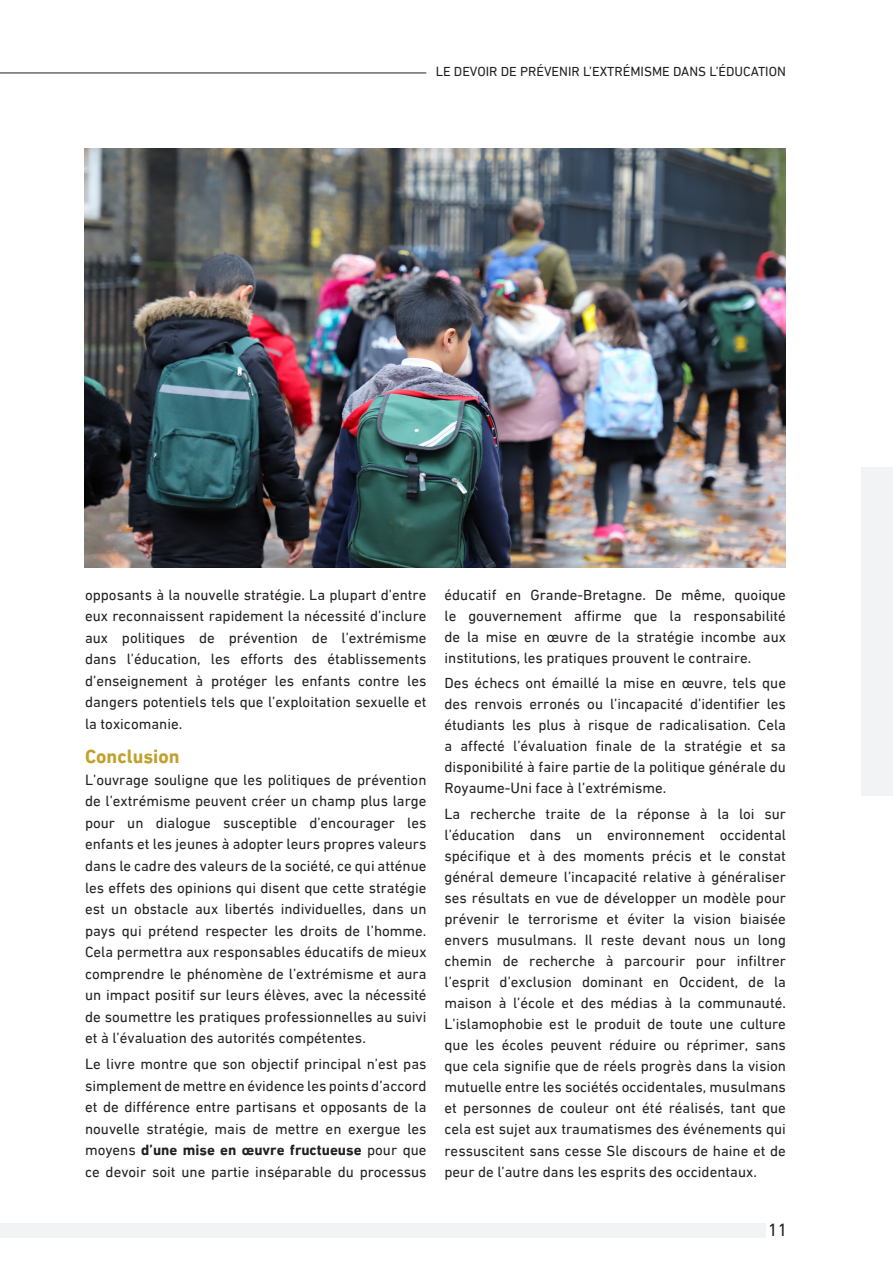
<style>
.page{position:relative;width:893px;height:1263px;background:#fff}
.page>*{position:absolute;margin:0;border:0;box-sizing:border-box;transform-origin:0 0}
.t1{font:700 19.5px "DIN Next LT Arabic";color:#c1a12d}
.t2{font:18px "DIN Next LTW23";color:#231f20}
.t3{font:15px/21px "DIN Next LT Arabic";color:#231f20;text-align:justify}
.t4{font:13.5px "DIN Next LTW23";color:#231f20}
.s1{font-weight:700}
</style>
<div class="page">
<hr style="left:0;top:73px;width:426px;height:1px;background:#231f20">
<div style="left:861px;top:467px;width:32px;height:328px;background:#f2f3f4"></div>
<div style="left:0;top:1223px;width:765px;height:15px;background:#f2f3f4"></div>
<img style="left:84px;top:149px;width:702px;height:418px">
<p class="t4" style="left:436px;top:64px;width:352px">LE DEVOIR DE PRÉVENIR L’EXTRÉMISME DANS L’ÉDUCATION</p>
<p class="t3" style="left:85px;top:584px;width:343px;line-height:21.6px">opposants à la nouvelle stratégie. La plupart d’entre eux reconnaissent rapidement la nécessité d’inclure aux politiques de prévention de l’extrémisme dans l’éducation, les efforts des établissements d’enseignement à protéger les enfants contre les dangers potentiels tels que l’exploitation sexuelle et la toxicomanie.</p>
<p class="t1" style="left:85px;top:745px;width:96px">Conclusion</p>
<p class="t3" style="left:85px;top:769px;width:343px;line-height:21.6px">L’ouvrage souligne que les politiques de prévention de l’extrémisme peuvent créer un champ plus large pour un dialogue susceptible d’encourager les enfants et les jeunes à adopter leurs propres valeurs dans le cadre des valeurs de la société, ce qui atténue les effets des opinions qui disent que cette stratégie est un obstacle aux libertés individuelles, dans un pays qui prétend respecter les droits de l’homme.<br>Cela permettra aux responsables éducatifs de mieux comprendre le phénomène de l’extrémisme et aura un impact positif sur leurs élèves, avec la nécessité de soumettre les pratiques professionnelles au suivi et à l’évaluation des autorités compétentes.</p>
<p class="t3" style="left:85px;top:1053px;width:343px;line-height:21.6px">Le livre montre que son objectif principal n’est pas simplement de mettre en évidence les points d’accord et de différence entre partisans et opposants de la nouvelle stratégie, mais de mettre en exergue les moyens <span class="s1">d’une mise en œuvre fructueuse</span> pour que ce devoir soit une partie inséparable du processus</p>
<p class="t3" style="left:444px;top:584px;width:343px">éducatif en Grande-Bretagne. De même, quoique le gouvernement affirme que la responsabilité de la mise en œuvre de la stratégie incombe aux institutions, les pratiques prouvent le contraire.</p>
<p class="t3" style="left:444px;top:672px;width:343px">Des échecs ont émaillé la mise en œuvre, tels que des renvois erronés ou l’incapacité d’identifier les étudiants les plus à risque de radicalisation. Cela a affecté l’évaluation finale de la stratégie et sa disponibilité à faire partie de la politique générale du Royaume-Uni face à l’extrémisme.</p>
<p class="t3" style="left:444px;top:803px;width:343px">La recherche traite de la réponse à la loi sur l’éducation dans un environnement occidental spécifique et à des moments précis et le constat général demeure l’incapacité relative à généraliser ses résultats en vue de développer un modèle pour prévenir le terrorisme et éviter la vision biaisée envers musulmans. Il reste devant nous un long chemin de recherche à parcourir pour infiltrer l’esprit d’exclusion dominant en Occident, de la maison à l’école et des médias à la communauté.<br>L’islamophobie est le produit de toute une culture que les écoles peuvent réduire ou réprimer, sans que cela signifie que de réels progrès dans la vision mutuelle entre les sociétés occidentales, musulmans et personnes de couleur ont été réalisés, tant que cela est sujet aux traumatismes des événements qui ressuscitent sans cesse Sle discours de haine et de peur de l’autre dans les esprits des occidentaux.</p>
<p class="t2" style="left:768px;top:1219px;width:21px">11</p>
</div>
